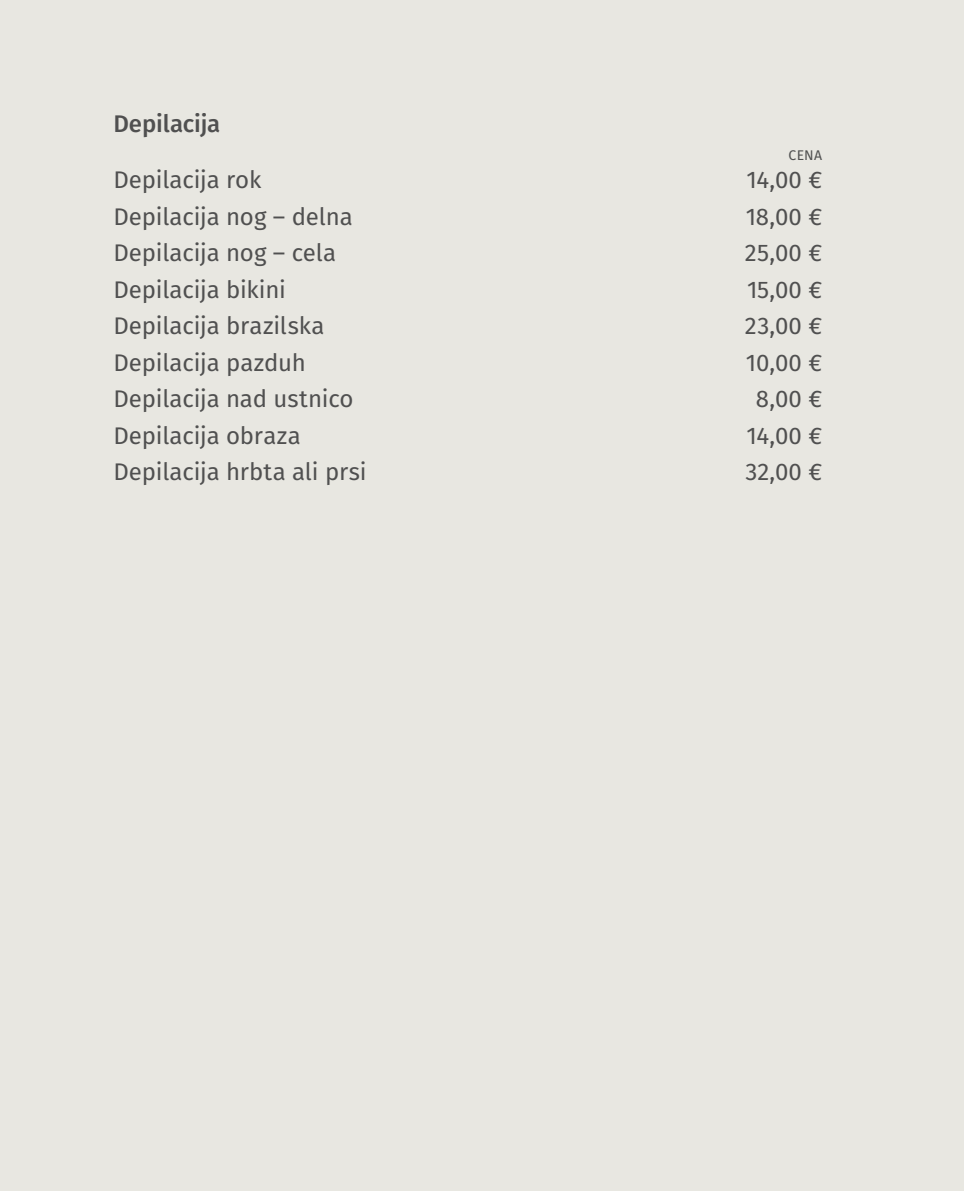
<style>
.page{position:relative;width:964px;height:1191px;background:#e8e7e1}
.page>*{position:absolute;margin:0;border:0;box-sizing:border-box;transform-origin:0 0}
.t1{font:24px "Fira Sans";letter-spacing:-.01em;color:#58595b}
.t2{font:500 24px "Fira Sans";letter-spacing:-.01em;color:#58595b}
.t3{font:14px "Fira Sans";color:#58595b}
</style>
<div class="page">
<p class="t2" style="left:113px;top:107px;width:108px">Depilacija</p>
<p class="t3" style="left:788px;top:146px;width:35px">CENA</p>
<p class="t1" style="left:113px;top:163px;width:149px">Depilacija rok</p>
<p class="t1" style="left:746px;top:163px;width:77px">14,00 €</p>
<p class="t1" style="left:113px;top:200px;width:241px">Depilacija nog – delna</p>
<p class="t1" style="left:746px;top:200px;width:78px">18,00 €</p>
<p class="t1" style="left:113px;top:236px;width:224px">Depilacija nog – cela</p>
<p class="t1" style="left:745px;top:236px;width:79px">25,00 €</p>
<p class="t1" style="left:113px;top:273px;width:174px">Depilacija bikini</p>
<p class="t1" style="left:747px;top:273px;width:77px">15,00 €</p>
<p class="t1" style="left:113px;top:309px;width:212px">Depilacija brazilska</p>
<p class="t1" style="left:745px;top:309px;width:79px">23,00 €</p>
<p class="t1" style="left:113px;top:346px;width:194px">Depilacija pazduh</p>
<p class="t1" style="left:746px;top:346px;width:78px">10,00 €</p>
<p class="t1" style="left:113px;top:382px;width:242px">Depilacija nad ustnico</p>
<p class="t1" style="left:756px;top:382px;width:68px">8,00 €</p>
<p class="t1" style="left:113px;top:419px;width:189px">Depilacija obraza</p>
<p class="t1" style="left:746px;top:419px;width:77px">14,00 €</p>
<p class="t1" style="left:113px;top:455px;width:255px">Depilacija hrbta ali prsi</p>
<p class="t1" style="left:745px;top:455px;width:78px">32,00 €</p>
</div>
